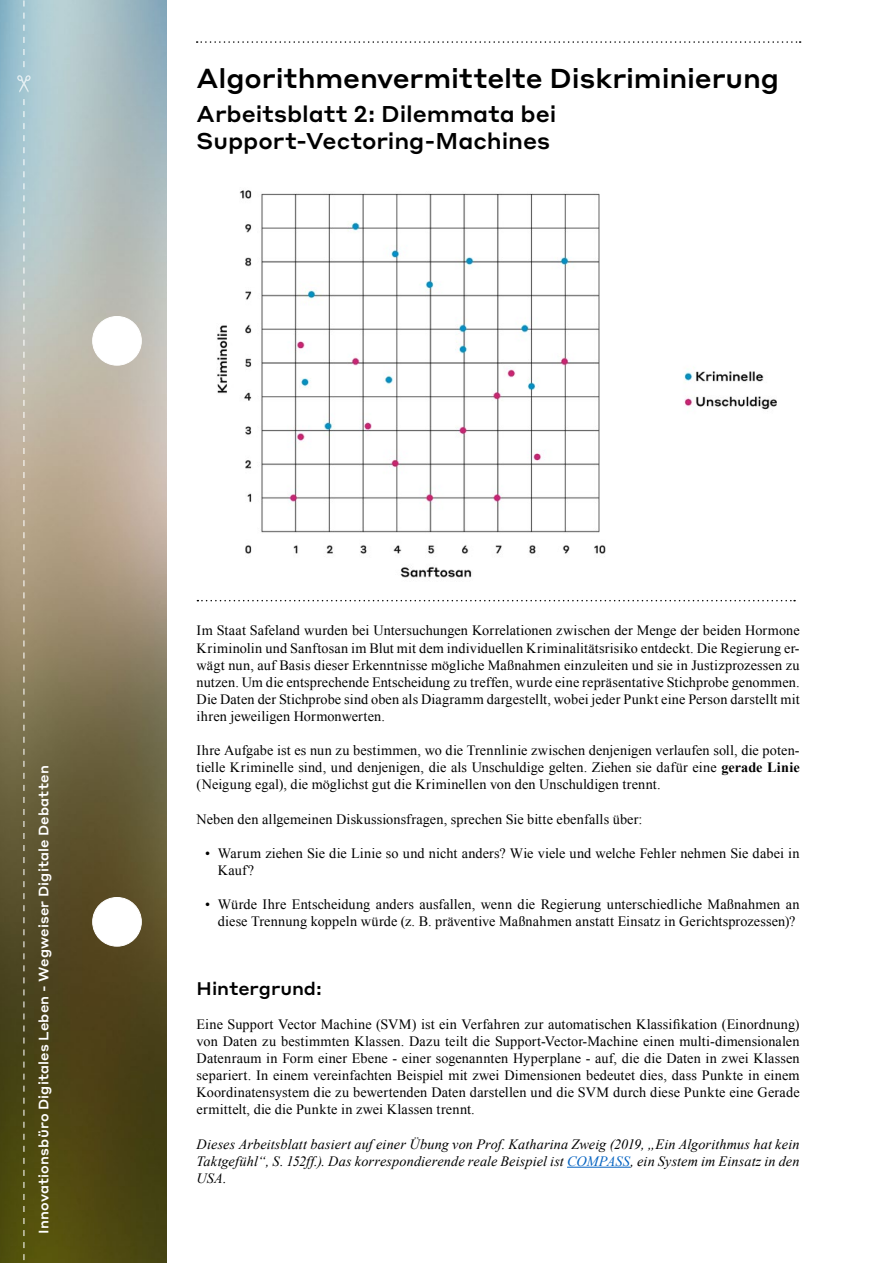
<style>
.page{position:relative;width:893px;height:1263px;background:#fff}
.page>*{position:absolute;margin:0;border:0;box-sizing:border-box;transform-origin:0 0}
.t1{font:500 27px "Styrene A";letter-spacing:-.005em;color:#000}
.t2{font:500 22.5px/27px "Styrene A";letter-spacing:-.005em;color:#000}
.t3{font:500 18px "Styrene A";letter-spacing:-.005em;color:#000}
.t4{font:14.25px/17.1px "Times New Roman";letter-spacing:.01em;color:#000;text-align:justify}
.t5{font:italic 14.25px/17.1px "Times New Roman";letter-spacing:.005em;color:#000;text-align:justify}
.t6{font:500 13.5px "Styrene A";letter-spacing:.01em;color:#fff}
.s1{font-weight:700}
.s2{color:#0563c1}
</style>
<div class="page">
<img style="left:0;top:0;width:166px;height:1263px">
<svg style="left:23px;top:99px;width:2px;height:1164px;background:#a5a38e"></svg>
<hr style="left:567px;top:1167px;width:63px;height:1px;background:#0563c1">
<img style="left:217px;top:190px;width:560px;height:388px">
<svg style="left:197px;top:41px;width:604px;height:2px"></svg>
<svg style="left:197px;top:600px;width:598px;height:1px"></svg>
<div style="left:92px;top:316px;width:50px;height:50px;background:#fff;border:1px solid #fff;border-radius:50%"></div>
<div style="left:92px;top:897px;width:50px;height:49px;background:#fff;border:1px solid #fff;border-radius:50%"></div>
<svg style="left:17px;top:75px;width:14px;height:18px"></svg>
<svg style="left:23px;top:0;width:2px;height:67px"></svg>
<h1 class="t1" style="left:197px;top:56px;width:584px">Algorithmenvermittelte Diskriminierung</h1>
<h2 class="t2" style="left:197px;top:99px;width:361px">Arbeitsblatt 2: Dilemmata bei<br>Support-Vectoring-Machines</h2>
<p class="t6" style="left:32px;top:1233px;width:470px;rotate:-90deg">Innovationsbüro Digitales Leben - Wegweiser Digitale Debatten</p>
<p class="t4" style="left:197px;top:622px;width:604px">Im Staat Safeland wurden bei Untersuchungen Korrelationen zwischen der Menge der beiden Hormone Kriminolin und Sanftosan im Blut mit dem individuellen Kriminalitätsrisiko entdeckt. Die Regierung er&shy;wägt nun, auf Basis dieser Erkenntnisse mögliche Maßnahmen einzuleiten und sie in Justizprozessen zu nutzen. Um die entsprechende Entscheidung zu treffen, wurde eine repräsentative Stichprobe genommen.<br>Die Daten der Stichprobe sind oben als Diagramm dargestellt, wobei jeder Punkt eine Person darstellt mit ihren jeweiligen Hormonwerten.</p>
<p class="t4" style="left:197px;top:742px;width:604px">Ihre Aufgabe ist es nun zu bestimmen, wo die Trennlinie zwischen denjenigen verlaufen soll, die poten&shy;tielle Kriminelle sind, und denjenigen, die als Unschuldige gelten. Ziehen sie dafür eine <span class="s1">gerade Linie </span>(Neigung egal), die möglichst gut die Kriminellen von den Unschuldigen trennt.</p>
<p class="t4" style="left:197px;top:810px;width:447px">Neben den allgemeinen Diskussionsfragen, sprechen Sie bitte ebenfalls über:</p>
<p class="t4" style="left:218px;top:844px;width:583px;text-indent:-13px">• Warum ziehen Sie die Linie so und nicht anders? Wie viele und welche Fehler nehmen Sie dabei in<br>Kauf?</p>
<p class="t4" style="left:205px;top:895px;width:596px;text-align:right">• Würde Ihre Entscheidung anders ausfallen, wenn die Regierung unterschiedliche Maßnahmen an diese Trennung koppeln würde (z. B. präventive Maßnahmen anstatt Einsatz in Gerichtsprozessen)?</p>
<p class="t3" style="left:197px;top:973px;width:127px">Hintergrund:</p>
<p class="t4" style="left:197px;top:1015px;width:604px">Eine Support Vector Machine (SVM) ist ein Verfahren zur automatischen Klassifikation (Einordnung) von Daten zu bestimmten Klassen. Dazu teilt die Support-Vector-Machine einen multi-dimensionalen Datenraum in Form einer Ebene - einer sogenannten Hyperplane - auf, die die Daten in zwei Klassen separiert. In einem vereinfachten Beispiel mit zwei Dimensionen bedeutet dies, dass Punkte in einem Koordinatensystem die zu bewertenden Daten darstellen und die SVM durch diese Punkte eine Gerade ermittelt, die die Punkte in zwei Klassen trennt.</p>
<p class="t5" style="left:197px;top:1135px;width:604px">Dieses Arbeitsblatt basiert auf einer Übung von Prof. Katharina Zweig (2019, „Ein Algorithmus hat kein Taktgefühl“, S. 152ff.). Das korrespondierende reale Beispiel ist <span class="s2">COMPASS</span>, ein System im Einsatz in den USA.</p>
</div>
